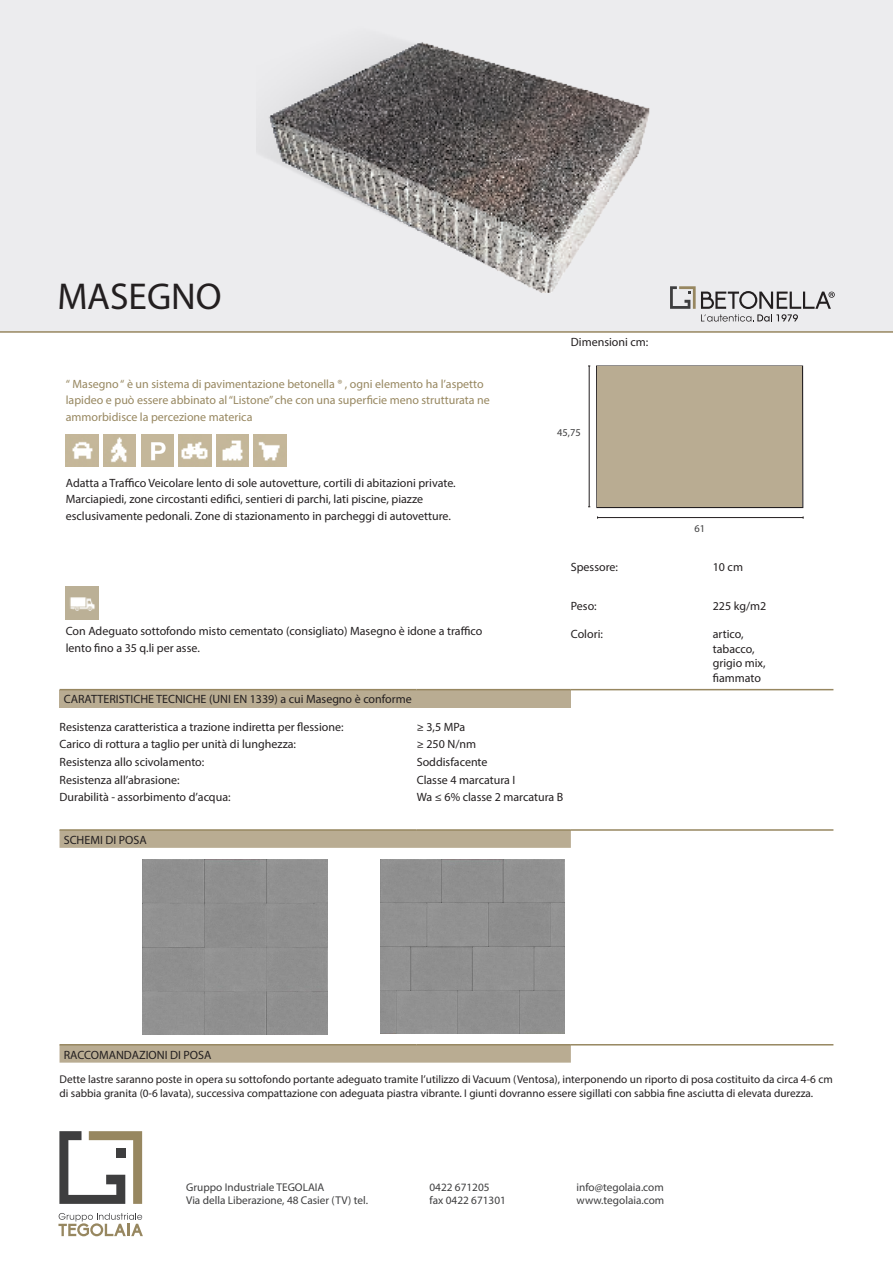
<style>
.page{position:relative;width:893px;height:1263px;background:#fff}
.page>*{position:absolute;margin:0;border:0;box-sizing:border-box;transform-origin:0 0}
.t1{font:37.5px "Myriad Pro";color:#231f20}
.t2{font:12px/16.5px "Myriad Pro";color:#231f20}
.t3{font:12px/16.5px "Myriad Pro";color:#978760}
.t4{font:11.25px/13.5px "Myriad Pro";color:#231f20}
.t5{font:11.25px "Myriad Pro";color:#3e3e3f}
.t6{font:10.5px "Myriad Pro";color:#3e3e3f}
</style>
<div class="page">
<div style="left:0;top:0;width:893px;height:332px;background:#ececee"></div>
<hr style="left:0;top:331px;width:893px;height:2px;background:#978760">
<svg style="left:670px;top:286px;width:165px;height:36px"></svg>
<svg style="left:58px;top:1213px;width:85px;height:23px"></svg>
<svg style="left:59px;top:1131px;width:83px;height:73px"></svg>
<div style="left:60px;top:690px;width:511px;height:17px;background:#b9ac92"></div>
<hr style="left:60px;top:689px;width:357px;height:1px;background:#978760">
<hr style="left:417px;top:689px;width:154px;height:1px;background:#978760">
<hr style="left:571px;top:689px;width:262px;height:1px;background:#978760">
<svg style="left:60px;top:831px;width:511px;height:232px"></svg>
<hr style="left:60px;top:829px;width:357px;height:2px;background:#978760">
<hr style="left:417px;top:829px;width:154px;height:2px;background:#978760">
<hr style="left:571px;top:829px;width:262px;height:2px;background:#978760">
<hr style="left:60px;top:1044px;width:357px;height:1px;background:#978760">
<hr style="left:417px;top:1044px;width:154px;height:1px;background:#978760">
<hr style="left:571px;top:1044px;width:262px;height:1px;background:#978760">
<img style="left:264px;top:42px;width:386px;height:250px">
<hr style="left:597px;top:517px;width:206px;height:1px;background:#231f20">
<hr style="left:589px;top:366px;width:1px;height:141px;background:#231f20">
<div style="left:596px;top:365px;width:207px;height:143px;border:1px solid #231f20"></div>
<img style="left:66px;top:434px;width:32px;height:33px">
<img style="left:103px;top:434px;width:33px;height:33px">
<img style="left:141px;top:434px;width:33px;height:33px">
<img style="left:179px;top:434px;width:32px;height:33px">
<img style="left:216px;top:434px;width:33px;height:33px">
<img style="left:254px;top:434px;width:32px;height:33px">
<img style="left:66px;top:587px;width:32px;height:32px">
<div style="left:597px;top:367px;width:205px;height:140px;background:#b9ac92"></div>
<div style="left:143px;top:859px;width:184px;height:176px;background:#909090"></div>
<div style="left:380px;top:859px;width:185px;height:175px;background:#909090"></div>
<p class="t1" style="left:57px;top:274px;width:166px">MASEGNO</p>
<p class="t3" style="left:66px;top:375px;width:426px">“ Masegno “ è un sistema di pavimentazione betonella ® , ogni elemento ha l’aspetto lapideo e può essere abbinato al “Listone” che con una superficie meno strutturata ne ammorbidisce la percezione materica</p>
<p class="t2" style="left:66px;top:474px;width:391px">Adatta a Traffico Veicolare lento di sole autovetture, cortili di abitazioni private.<br>Marciapiedi, zone circostanti edifici, sentieri di parchi, lati piscine, piazze esclusivamente pedonali. Zone di stazionamento in parcheggi di autovetture.</p>
<p class="t2" style="left:66px;top:622px;width:418px">Con Adeguato sottofondo misto cementato (consigliato) Masegno è idone a traffico lento fino a 35 q.li per asse.</p>
<p class="t2" style="left:571px;top:333px;width:79px">Dimensioni cm:</p>
<p class="t6" style="left:557px;top:426px;width:25px">45,75</p>
<p class="t6" style="left:694px;top:522px;width:12px">61</p>
<p class="t2" style="left:571px;top:558px;width:49px">Spessore:</p>
<p class="t2" style="left:713px;top:558px;width:32px">10 cm</p>
<p class="t2" style="left:571px;top:597px;width:27px">Peso:</p>
<p class="t2" style="left:571px;top:626px;width:34px">Colori:</p>
<p class="t2" style="left:713px;top:597px;width:55px">225 kg/m2</p>
<p class="t2" style="left:713px;top:626px;width:32px">artico,</p>
<p class="t2" style="left:713px;top:640px;width:43px">tabacco,</p>
<p class="t2" style="left:713px;top:655px;width:54px">grigio mix,</p>
<p class="t2" style="left:713px;top:669px;width:50px">fiammato</p>
<p class="t2" style="left:64px;top:691px;width:350px">CARATTERISTICHE TECNICHE (UNI EN 1339) a cui Masegno è conforme</p>
<p class="t2" style="left:60px;top:718px;width:286px">Resistenza caratteristica a trazione indiretta per flessione:</p>
<p class="t2" style="left:417px;top:718px;width:50px">≥ 3,5 MPa</p>
<p class="t2" style="left:60px;top:736px;width:238px">Carico di rottura a taglio per unità di lunghezza:</p>
<p class="t2" style="left:417px;top:736px;width:61px">≥ 250 N/nm</p>
<p class="t2" style="left:60px;top:753px;width:146px">Resistenza allo scivolamento:</p>
<p class="t2" style="left:417px;top:753px;width:72px">Soddisfacente</p>
<p class="t2" style="left:60px;top:771px;width:122px">Resistenza all’abrasione:</p>
<p class="t2" style="left:417px;top:771px;width:100px">Classe 4 marcatura I</p>
<p class="t2" style="left:60px;top:789px;width:173px">Durabilità - assorbimento d’acqua:</p>
<p class="t2" style="left:417px;top:789px;width:148px">Wa ≤ 6% classe 2 marcatura B</p>
<p class="t2" style="left:64px;top:831px;width:84px">SCHEMI DI POSA</p>
<p class="t2" style="left:64px;top:1046px;width:149px">RACCOMANDAZIONI DI POSA</p>
<p class="t4" style="left:60px;top:1072px;width:775px">Dette lastre saranno poste in opera su sottofondo portante adeguato tramite l’utilizzo di Vacuum (Ventosa), interponendo un riporto di posa costituito da circa 4-6 cm di sabbia granita (0-6 lavata), successiva compattazione con adeguata piastra vibrante. I giunti dovranno essere sigillati con sabbia fine asciutta di elevata durezza.</p>
<p class="t5" style="left:186px;top:1180px;width:140px">Gruppo Industriale TEGOLAIA</p>
<p class="t5" style="left:186px;top:1193px;width:183px">Via della Liberazione, 48 Casier (TV) tel.</p>
<p class="t5" style="left:429px;top:1180px;width:62px">0422 671205</p>
<p class="t5" style="left:429px;top:1193px;width:78px">fax 0422 671301</p>
<p class="t5" style="left:577px;top:1180px;width:89px">info@tegolaia.com</p>
<p class="t5" style="left:577px;top:1193px;width:89px">www.tegolaia.com</p>
</div>
